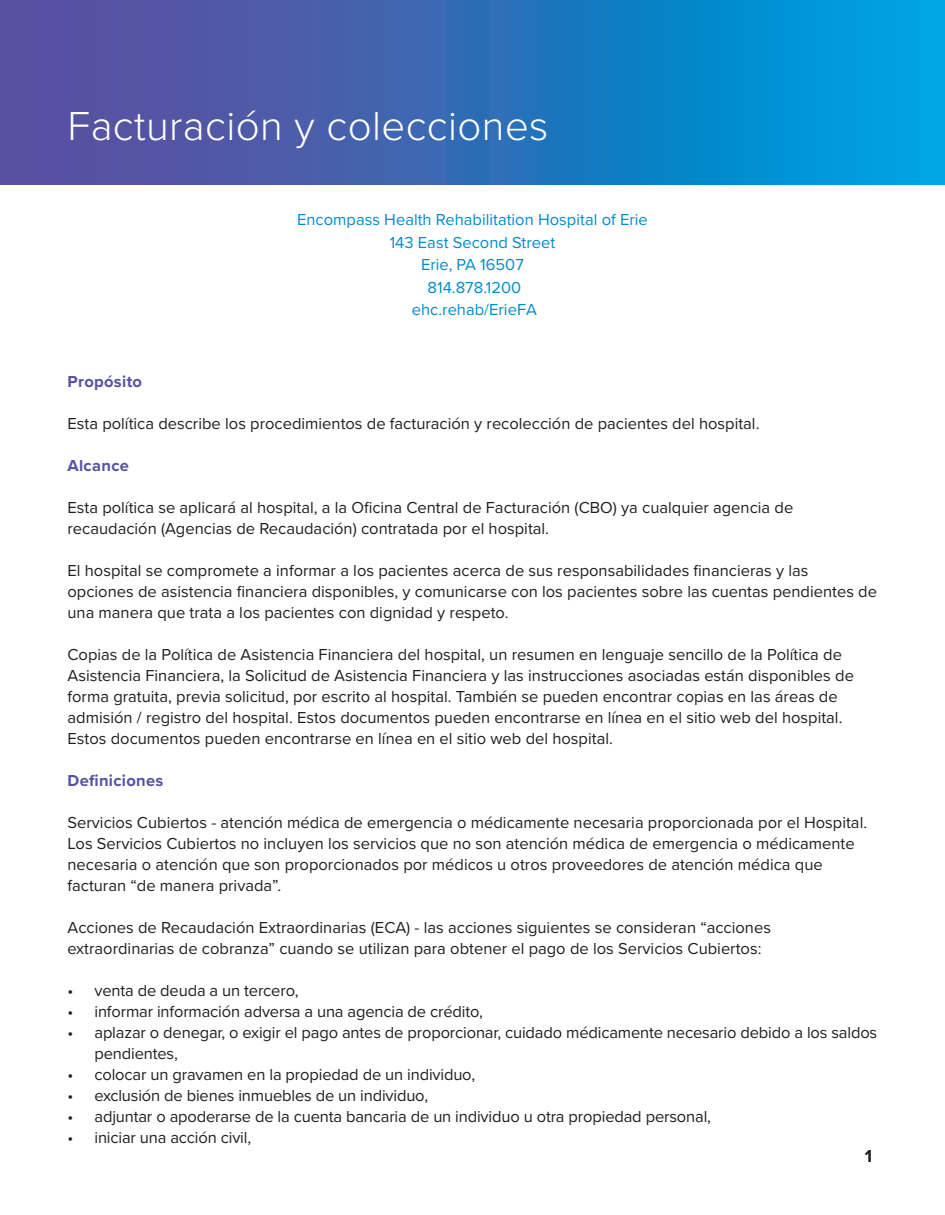
<style>
.page{position:relative;width:945px;height:1215px;background:#fff}
.page>*{position:absolute;margin:0;border:0;box-sizing:border-box;transform-origin:0 0}
.t1{font:300 42px "Proxima Nova";letter-spacing:.01em;color:#fff}
.t2{font:700 18px "Proxima Nova";color:#231f20}
.t3{font:16.5px/21px "Proxima Nova";color:#231f20}
.t4{font:16.5px/22.5px "Proxima Nova";color:#008ccf;text-align:center}
.t5{font:700 16.5px "Proxima Nova";letter-spacing:.02em;color:#5851a2}
</style>
<div class="page">
<div style="left:0;top:0;width:945px;height:184px;background:linear-gradient(to right,#674497,#00a0de)"></div>
<h1 class="t1" style="left:68px;top:95px;width:483px">Facturación y colecciones</h1>
<p class="t4" style="left:297px;top:208px;width:352px">Encompass Health Rehabilitation Hospital of Erie<br>143 East Second Street<br>Erie, PA 16507<br>814.878.1200<br>ehc.rehab/ErieFA</p>
<p class="t5" style="left:67px;top:369px;width:76px">Propósito</p>
<p class="t3" style="left:68px;top:412px;width:693px">Esta política describe los procedimientos de facturación y recolección de pacientes del hospital.</p>
<p class="t5" style="left:68px;top:453px;width:63px">Alcance</p>
<p class="t3" style="left:68px;top:496px;width:727px">Esta política se aplicará al hospital, a la Oficina Central de Facturación (CBO) ya cualquier agencia de recaudación (Agencias de Recaudación) contratada por el hospital.</p>
<p class="t3" style="left:68px;top:559px;width:811px">El hospital se compromete a informar a los pacientes acerca de sus responsabilidades financieras y las opciones de asistencia financiera disponibles, y comunicarse con los pacientes sobre las cuentas pendientes de una manera que trata a los pacientes con dignidad y respeto.</p>
<p class="t3" style="left:68px;top:643px;width:788px">Copias de la Política de Asistencia Financiera del hospital, un resumen en lenguaje sencillo de la Política de Asistencia Financiera, la Solicitud de Asistencia Financiera y las instrucciones asociadas están disponibles de forma gratuita, previa solicitud, por escrito al hospital. También se pueden encontrar copias en las áreas de admisión / registro del hospital. Estos documentos pueden encontrarse en línea en el sitio web del hospital.<br>Estos documentos pueden encontrarse en línea en el sitio web del hospital.</p>
<p class="t5" style="left:68px;top:768px;width:97px">Definiciones</p>
<p class="t3" style="left:68px;top:811px;width:801px">Servicios Cubiertos - atención médica de emergencia o médicamente necesaria proporcionada por el Hospital.<br>Los Servicios Cubiertos no incluyen los servicios que no son atención médica de emergencia o médicamente necesaria o atención que son proporcionados por médicos u otros proveedores de atención médica que facturan “de manera privada”.</p>
<p class="t3" style="left:68px;top:916px;width:705px">Acciones de Recaudación Extraordinarias (ECA) - las acciones siguientes se consideran “acciones extraordinarias de cobranza” cuando se utilizan para obtener el pago de los Servicios Cubiertos:</p>
<p class="t3" style="left:68px;top:979px;width:233px">• venta de deuda a un tercero,</p>
<p class="t3" style="left:68px;top:1000px;width:417px">• informar información adversa a una agencia de crédito,</p>
<p class="t3" style="left:94px;top:1021px;width:784px;text-indent:-27px">• aplazar o denegar, o exigir el pago antes de proporcionar, cuidado médicamente necesario debido a los saldos pendientes,</p>
<p class="t3" style="left:68px;top:1063px;width:409px">• colocar un gravamen en la propiedad de un individuo,</p>
<p class="t3" style="left:68px;top:1084px;width:362px">• exclusión de bienes inmuebles de un individuo,</p>
<p class="t3" style="left:68px;top:1105px;width:645px">• adjuntar o apoderarse de la cuenta bancaria de un individuo u otra propiedad personal,</p>
<p class="t3" style="left:68px;top:1126px;width:185px">• iniciar una acción civil,</p>
<p class="t2" style="left:865px;top:1142px;width:9px">1</p>
</div>
